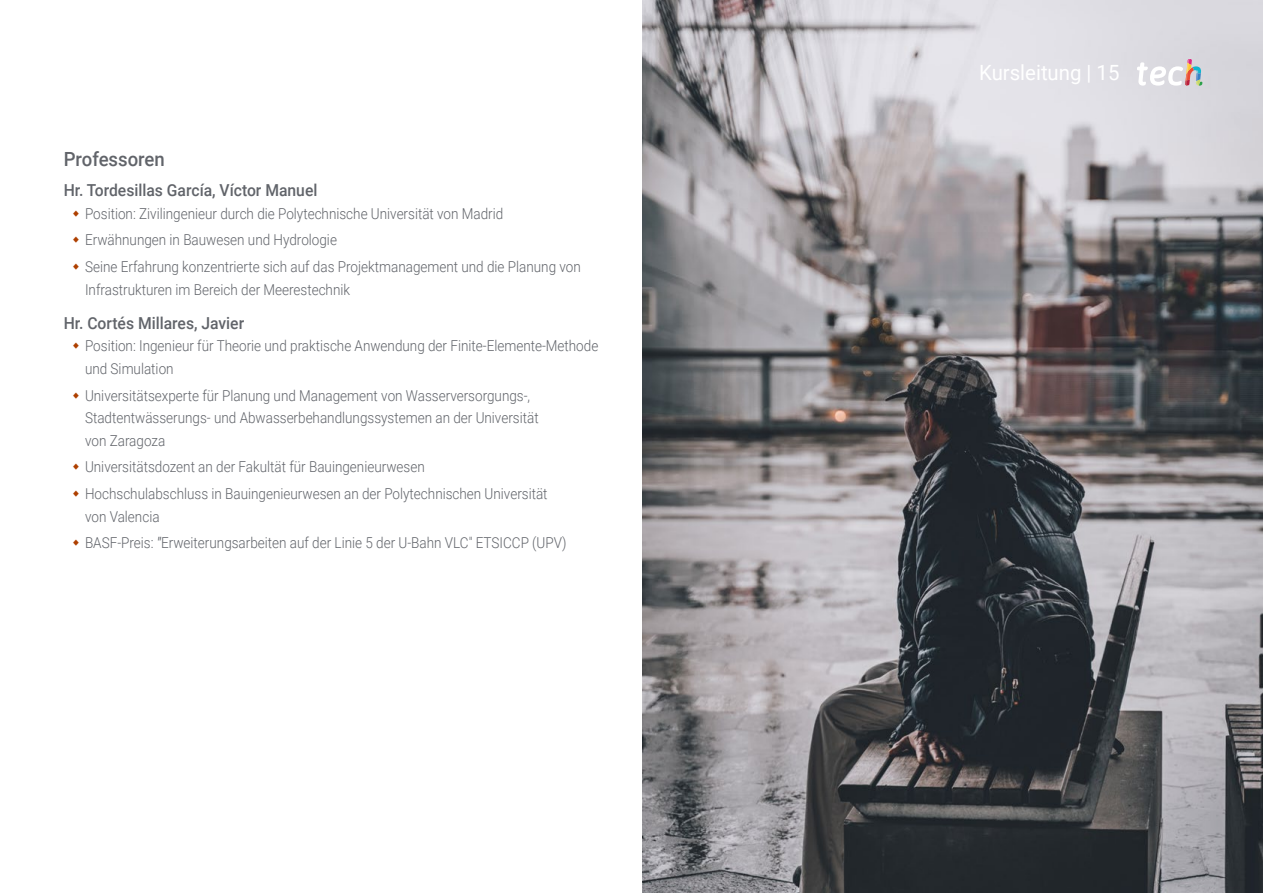
<style>
.page{position:relative;width:1263px;height:893px;background:#fff}
.page>*{position:absolute;margin:0;border:0;box-sizing:border-box;transform-origin:0 0}
.t1{font:21px "Roboto";color:#fff}
.t2{font:500 19.5px "Roboto";color:#61646a;scale:.95 1}
.t3{font:500 16.5px "Roboto";color:#61646a;scale:.95 1}
.t4{font:300 15px/26.7px "Roboto";color:#61646a;scale:.9 1}
.s1{font-weight:400;font-style:italic}
</style>
<div class="page">
<img style="left:642px;top:0;width:621px;height:893px">
<svg style="left:1137px;top:59px;width:65px;height:27px"></svg>
<h2 class="t2" style="left:64px;top:145px;width:108px">Professoren</h2>
<p class="t3" style="left:64px;top:179px;width:268px">Hr. Tordesillas García, Víctor Manuel</p>
<p class="t4" style="left:85px;top:199px;width:552px">Position: Zivilingenieur durch die Polytechnische Universität von Madrid<br>Erwähnungen in Bauwesen und Hydrologie<br>Seine Erfahrung konzentrierte sich auf das Projektmanagement und die Planung von</p>
<p class="t4" style="left:85px;top:275px;width:296px">Infrastrukturen im Bereich der Meerestechnik</p>
<p class="t3" style="left:64px;top:311px;width:191px">Hr. Cortés Millares, Javier</p>
<p class="t4" style="left:85px;top:334px;width:572px;line-height:22.5px">Position: Ingenieur für Theorie und praktische Anwendung der Finite-Elemente-Methode und Simulation</p>
<p class="t4" style="left:85px;top:383px;width:506px;line-height:22.5px">Universitätsexperte für Planung und Management von Wasserversorgungs-,<br>Stadtentwässerungs- und Abwasserbehandlungssystemen an der Universität von Zaragoza</p>
<p class="t4" style="left:85px;top:453px;width:515px">Universitätsdozent an der Fakultät für Bauingenieurwesen<br>Hochschulabschluss in Bauingenieurwesen an der Polytechnischen Universität</p>
<p class="t4" style="left:85px;top:502px;width:537px">von Valencia<br>BASF-Preis: <span class="s1">"</span>Erweiterungsarbeiten auf der Linie 5 der U-Bahn VLC" ETSICCP (UPV)</p>
<h1 class="t1" style="left:979px;top:57px;width:142px">Kursleitung | 15</h1>
</div>
